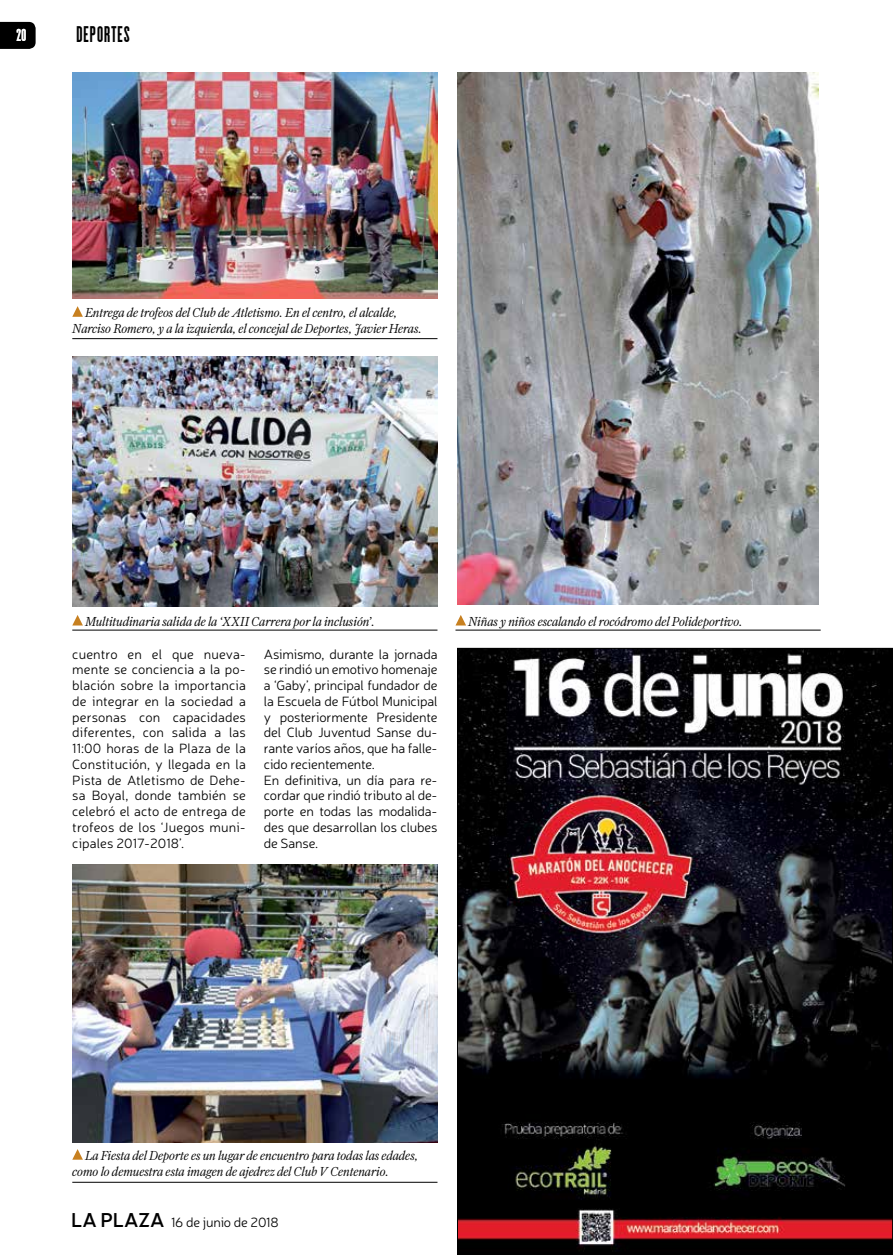
<style>
.page{position:relative;width:893px;height:1255px;background:#fff}
.page>*{position:absolute;margin:0;border:0;box-sizing:border-box;transform-origin:0 0}
.t1{font:700 19.5px "Cactus";letter-spacing:.05em;color:#000}
.t2{font:700 15px "Cactus";color:#fff}
.t3{font:300 13.5px/15.8px "Neris";letter-spacing:-.01em;color:#000;text-align:justify}
.t4{font:italic 300 13.2px/16.5px "Farnham Display";letter-spacing:-.01em;color:#000}
.s1{font-weight:600;font-size:19.95px}
</style>
<div class="page">
<svg style="left:0;top:22px;width:36px;height:27px"></svg>
<svg style="left:457px;top:648px;width:436px;height:606px;background:#2c2123"></svg>
<svg style="left:72px;top:1149px;width:11px;height:10px"></svg>
<hr style="left:72px;top:1181px;width:365px;height:1px;background:#000">
<svg style="left:72px;top:615px;width:11px;height:10px"></svg>
<hr style="left:72px;top:630px;width:365px;height:1px;background:#000">
<svg style="left:72px;top:306px;width:11px;height:11px"></svg>
<hr style="left:72px;top:338px;width:365px;height:1px;background:#000">
<svg style="left:455px;top:615px;width:11px;height:10px"></svg>
<hr style="left:455px;top:630px;width:366px;height:1px;background:#000">
<img style="left:72px;top:864px;width:365px;height:278px">
<img style="left:72px;top:356px;width:365px;height:251px">
<img style="left:72px;top:72px;width:365px;height:226px">
<img style="left:457px;top:72px;width:362px;height:532px">
<p class="t2" style="left:16px;top:26px;width:11px">20</p>
<h1 class="t1" style="left:77px;top:21px;width:55px">DEPORTES</h1>
<p class="t4" style="left:72px;top:304px;width:351px;text-indent:13px">Entrega de trofeos del Club de Atletismo. En el centro, el alcalde,<br>Narciso Romero, y a la izquierda, el concejal de Deportes, Javier Heras.</p>
<p class="t4" style="left:85px;top:612px;width:292px">Multitudinaria salida de la ‘XXII Carrera por la inclusión’.</p>
<p class="t3" style="left:72px;top:645px;width:175px">cuentro en el que nueva&shy;mente se conciencia a la po&shy;blación sobre la importancia de integrar en la sociedad a personas con capacidades diferentes, con salida a las 11:00 horas de la Plaza de la Constitución, y llegada en la Pista de Atletismo de Dehe&shy;sa Boyal, donde también se celebró el acto de entrega de trofeos de los ‘Juegos muni&shy;cipales 2017-2018’.</p>
<p class="t3" style="left:264px;top:645px;width:175px;text-align:left">Asimismo, durante la jornada se rindió un emotivo homenaje a ‘Gaby’, principal fundador de la Escuela de Fútbol Municipal y posteriormente Presidente del Club Juventud Sanse du&shy;rante varíos años, que ha falle&shy;cido recientemente.<br>En definitiva, un día para re&shy;cordar que rindió tributo al de&shy;porte en todas las modalida&shy;des que desarrollan los clubes de Sanse.</p>
<p class="t4" style="left:468px;top:612px;width:276px">Niñas y niños escalando el rocódromo del Polideportivo.</p>
<p class="t4" style="left:72px;top:1146px;width:348px;text-indent:13px">La Fiesta del Deporte es un lugar de encuentro para todas las edades, como lo demuestra esta imagen de ajedrez del Club V Centenario.</p>
<p class="t3" style="left:71px;top:1213px;width:209px"><span class="s1">LA PLAZA</span> 16 de junio de 2018</p>
</div>
